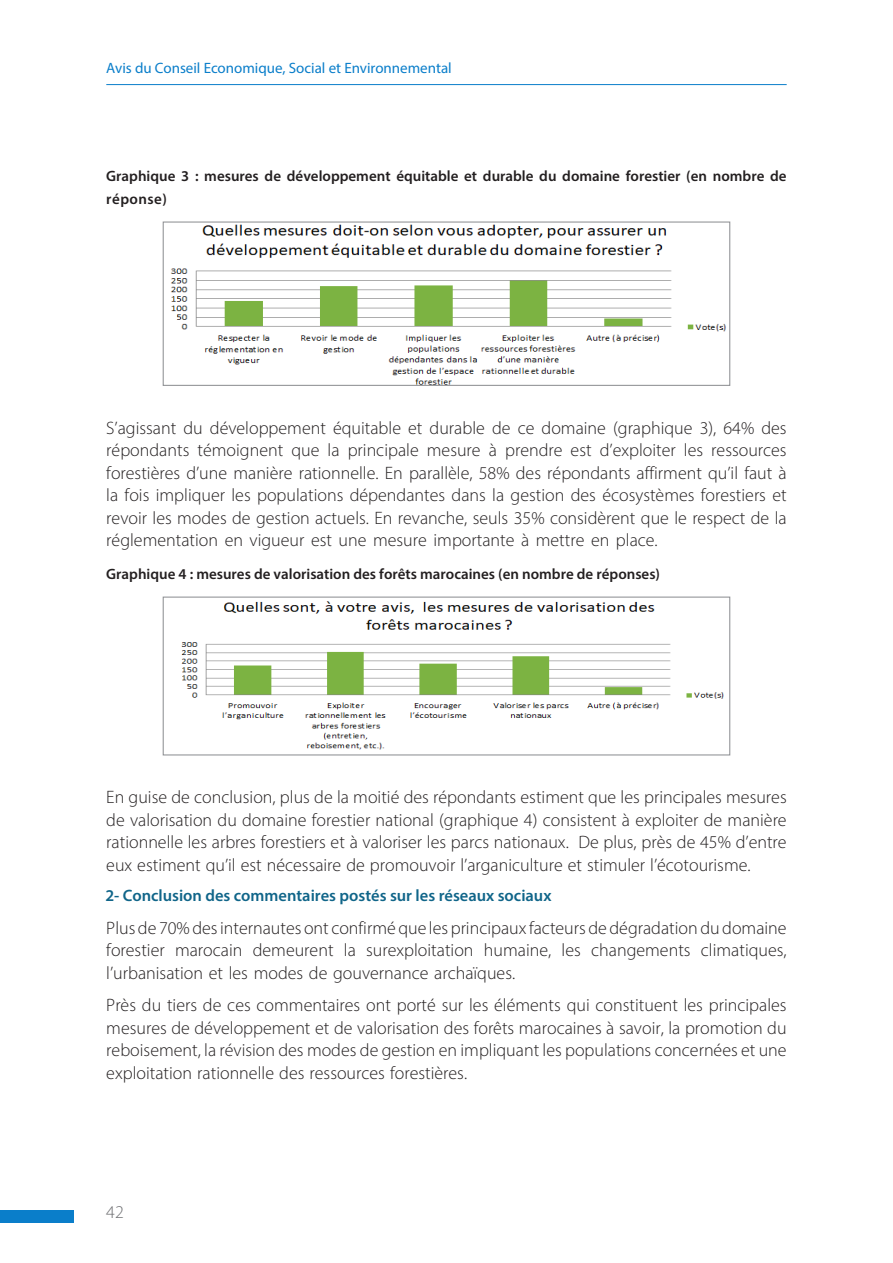
<style>
.page{position:relative;width:893px;height:1263px;background:#fff}
.page>*{position:absolute;margin:0;border:0;box-sizing:border-box;transform-origin:0 0}
.Texte_courant{font:300 18px/22.5px "Myriad Pro";color:#231f20;text-align:justify}
.t1{font:300 18px "Myriad Pro";color:#6c6d70}
.Texte_courant-2{font:600 16.5px "Myriad Pro";color:#106589}
.Texte_courant-3{font:600 15px/22.5px "Myriad Pro";color:#231f20}
.t2{font:15px "Myriad Pro";color:#0a7eca}
</style>
<div class="page">
<div style="left:0;top:1210px;width:74px;height:13px;background:#0a7eca"></div>
<hr style="left:106px;top:84px;width:681px;height:1px;background:#0a7eca">
<img style="left:170px;top:224px;width:556px;height:160px">
<div style="left:163px;top:221px;width:567px;height:165px;border:1px solid #939598"></div>
<img style="left:181px;top:601px;width:543px;height:149px">
<div style="left:163px;top:596px;width:567px;height:159px;border:1px solid #939598"></div>
<p class="t2" style="left:106px;top:59px;width:347px">Avis du Conseil Economique, Social et Environnemental</p>
<p class="Texte_courant-3" style="left:106px;top:165px;width:682px">Graphique 3 : mesures de développement équitable et durable du domaine forestier (en nombre de réponse)</p>
<p class="Texte_courant" style="left:106px;top:416px;width:682px">S’agissant du développement équitable et durable de ce domaine (graphique 3), 64% des répondants témoignent que la principale mesure à prendre est d’exploiter les ressources forestières d’une manière rationnelle. En parallèle, 58% des répondants affirment qu’il faut à la fois impliquer les populations dépendantes dans la gestion des écosystèmes forestiers et revoir les modes de gestion actuels. En revanche, seuls 35% considèrent que le respect de la réglementation en vigueur est une mesure importante à mettre en place.</p>
<p class="Texte_courant-3" style="left:106px;top:562px;width:555px">Graphique 4 : mesures de valorisation des forêts marocaines (en nombre de réponses)</p>
<p class="Texte_courant" style="left:106px;top:786px;width:682px">En guise de conclusion, plus de la moitié des répondants estiment que les principales mesures de valorisation du domaine forestier national (graphique 4) consistent à exploiter de manière rationnelle les arbres forestiers et à valoriser les parcs nationaux. De plus, près de 45% d’entre eux estiment qu’il est nécessaire de promouvoir l’arganiculture et stimuler l’écotourisme.</p>
<p class="Texte_courant-2" style="left:106px;top:885px;width:447px">2- Conclusion des commentaires postés sur les réseaux sociaux</p>
<p class="Texte_courant" style="left:106px;top:916px;width:682px">Plus de 70% des internautes ont confirmé que les principaux facteurs de dégradation du domaine forestier marocain demeurent la surexploitation humaine, les changements climatiques, l’urbanisation et les modes de gouvernance archaïques.</p>
<p class="Texte_courant" style="left:106px;top:994px;width:682px">Près du tiers de ces commentaires ont porté sur les éléments qui constituent les principales mesures de développement et de valorisation des forêts marocaines à savoir, la promotion du reboisement, la révision des modes de gestion en impliquant les populations concernées et une exploitation rationnelle des ressources forestières.</p>
<p class="t1" style="left:106px;top:1201px;width:19px">42</p>
</div>
